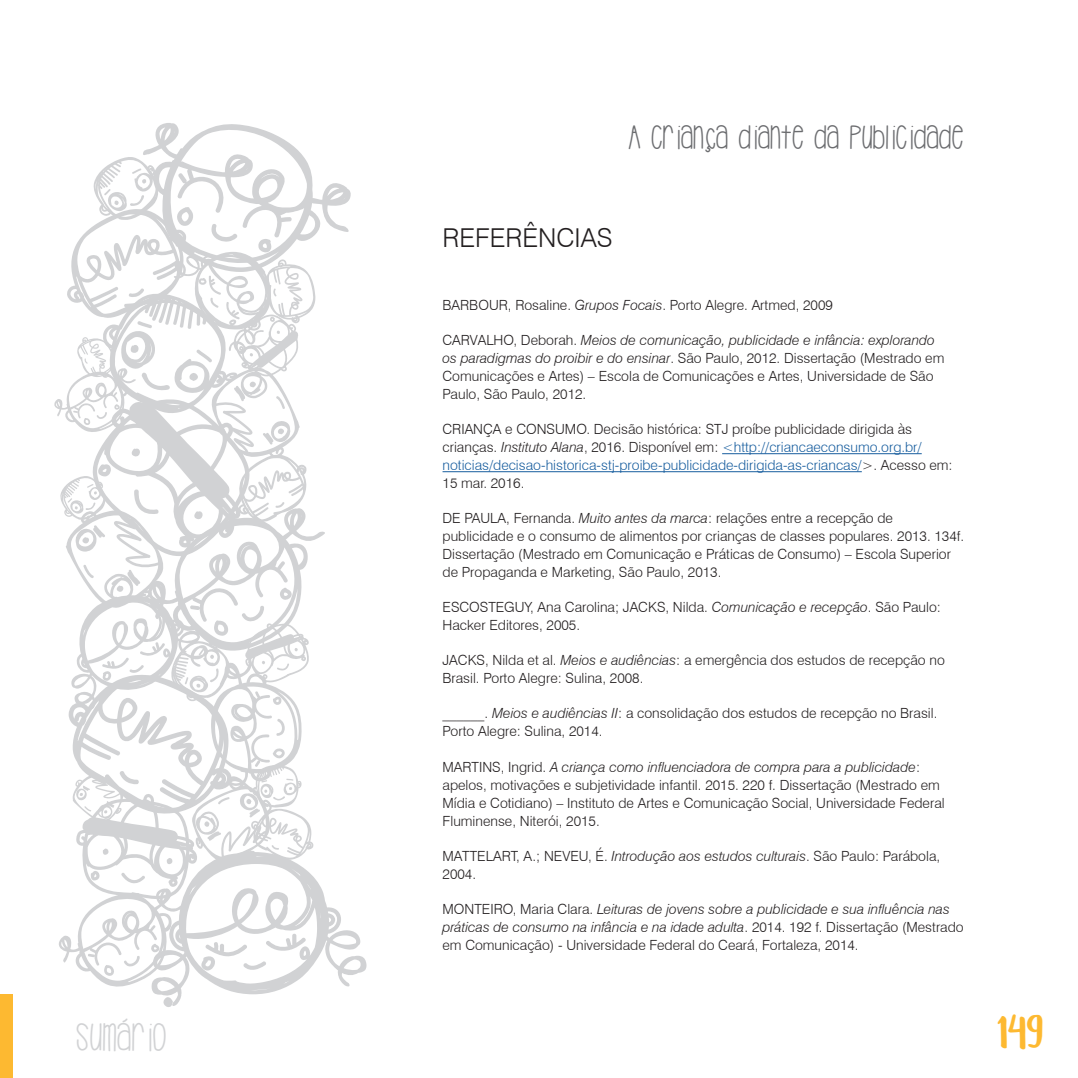
<style>
.page{position:relative;width:1078px;height:1078px;background:#fff}
.page>*{position:absolute;margin:0;border:0;box-sizing:border-box;transform-origin:0 0}
.t1{font:40px "Hello Casual";color:#d1d2d4}
.t2{font:40px "Semringah";color:#fdb931}
.t3{font:34px "Hello Casual";color:#6c6d70}
.Título_1{font:300 26px "Swiss 721 BT";color:#231f20}
.Referências{font:300 14px/18px "Swiss 721 BT";color:#231f20}
.s1{font-style:italic}
.s2{color:#175d9e}
</style>
<div class="page">
<svg style="left:54px;top:123px;width:312px;height:884px"></svg>
<div style="left:0;top:994px;width:12px;height:83px;background:#fdb931"></div>
<hr style="left:722px;top:453px;width:199px;height:1px;background:#175d9e">
<hr style="left:442px;top:471px;width:419px;height:1px;background:#175d9e">
<h2 class="t3" style="left:628px;top:118px;width:337px">A CRIANÇA DIANTE DA PUBLICIDADE</h2>
<p class="Título_1" style="left:442px;top:221px;width:171px">REFERÊNCIAS</p>
<p class="Referências" style="left:442px;top:296px;width:392px">BARBOUR, Rosaline. <span class="s1">Grupos Focais</span>. Porto Alegre. Artmed, 2009</p>
<p class="Referências" style="left:442px;top:331px;width:503px">CARVALHO, Deborah. <span class="s1">Meios de comunicação, publicidade e infância: explorando os paradigmas do proibir e do ensinar</span>. São Paulo, 2012. Dissertação (Mestrado em Comunicações e Artes) – Escola de Comunicações e Artes, Universidade de São Paulo, São Paulo, 2012.</p>
<p class="Referências" style="left:442px;top:420px;width:511px">CRIANÇA e CONSUMO. Decisão histórica: STJ proíbe publicidade dirigida às crianças. <span class="s1">Instituto Alana</span>, 2016. Disponível em: <span class="s2">&lt;http://criancaeconsumo.org.br/ noticias/decisao-historica-stj-proibe-publicidade-dirigida-as-criancas/</span>&gt;. Acesso em:<br>15 mar. 2016.</p>
<p class="Referências" style="left:442px;top:509px;width:523px">DE PAULA, Fernanda. <span class="s1">Muito antes da marca</span>: relações entre a recepção de publicidade e o consumo de alimentos por crianças de classes populares. 2013. 134f.<br>Dissertação (Mestrado em Comunicação e Práticas de Consumo) – Escola Superior de Propaganda e Marketing, São Paulo, 2013.</p>
<p class="Referências" style="left:442px;top:598px;width:499px">ESCOSTEGUY, Ana Carolina; JACKS, Nilda. <span class="s1">Comunicação e recepção</span>. São Paulo:<br>Hacker Editores, 2005.</p>
<p class="Referências" style="left:442px;top:651px;width:503px">JACKS, Nilda et al. <span class="s1">Meios e audiências</span>: a emergência dos estudos de recepção no<br>Brasil. Porto Alegre: Sulina, 2008.</p>
<p class="Referências" style="left:442px;top:704px;width:496px">______. <span class="s1">Meios e audiências II</span>: a consolidação dos estudos de recepção no Brasil.<br>Porto Alegre: Sulina, 2014.</p>
<p class="Referências" style="left:442px;top:757px;width:503px">MARTINS, Ingrid. <span class="s1">A criança como influenciadora de compra para a publicidade</span>: apelos, motivações e subjetividade infantil. 2015. 220 f. Dissertação (Mestrado em Mídia e Cotidiano) – Instituto de Artes e Comunicação Social, Universidade Federal Fluminense, Niterói, 2015.</p>
<p class="Referências" style="left:442px;top:846px;width:499px">MATTELART, A.; NEVEU, É. <span class="s1">Introdução aos estudos culturais</span>. São Paulo: Parábola,<br>2004.</p>
<p class="Referências" style="left:442px;top:899px;width:522px">MONTEIRO, Maria Clara. <span class="s1">Leituras de jovens sobre a publicidade e sua influência nas práticas de consumo na infância e na idade adulta</span>. 2014. 192 f. Dissertação (Mestrado em Comunicação) - Universidade Federal do Ceará, Fortaleza, 2014.</p>
<h1 class="t1" style="left:76px;top:1015px;width:92px">SUMÁRIO</h1>
<h1 class="t2" style="left:997px;top:1011px;width:48px">149</h1>
</div>
